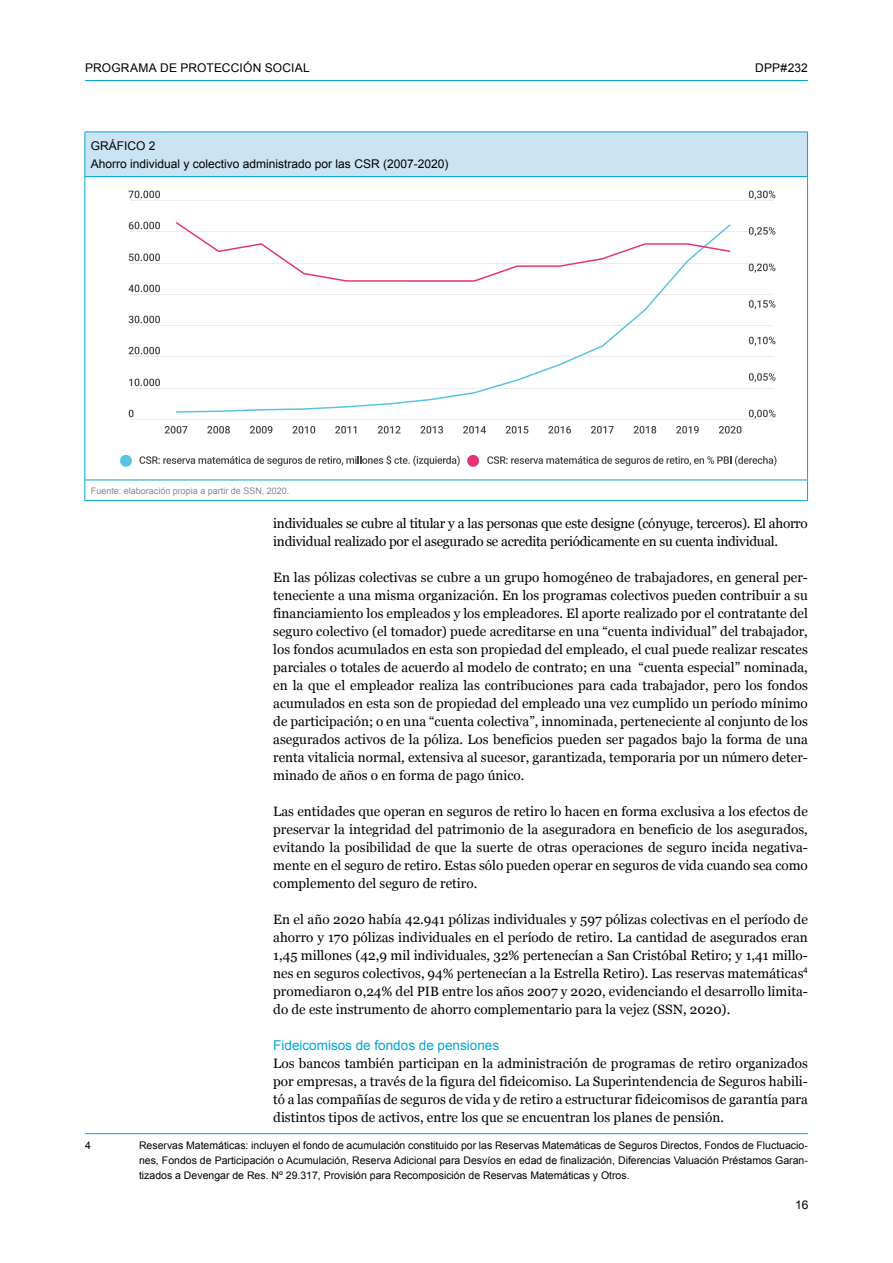
<style>
.page{position:relative;width:893px;height:1263px;background:#fff}
.page>*{position:absolute;margin:0;border:0;box-sizing:border-box;transform-origin:0 0}
.t1{font:13.5px/18px "Georgia";color:#000;text-align:justify}
.t2{font:13.5px/18px "Georgia";letter-spacing:-.02em;color:#000}
.t3{font:13.5px "Arial";color:#00a5d3}
.t4{font:12px/18px "Arial";color:#000}
.t5{font:10.5px/15px "Arial";color:#000;text-align:justify}
.t6{font:9px "Arial";color:#878787}
</style>
<div class="page">
<hr style="left:85px;top:80px;width:723px;height:1px;background:#00a5d3">
<hr style="left:85px;top:1133px;width:723px;height:1px;background:#00a5d3">
<hr style="left:130px;top:419px;width:644px;height:1px;background:#ebebeb">
<hr style="left:130px;top:388px;width:644px;height:1px;background:#ebebeb">
<hr style="left:130px;top:356px;width:644px;height:1px;background:#ebebeb">
<hr style="left:130px;top:325px;width:644px;height:1px;background:#ebebeb">
<hr style="left:130px;top:294px;width:644px;height:1px;background:#ebebeb">
<hr style="left:130px;top:263px;width:644px;height:1px;background:#ebebeb">
<hr style="left:130px;top:231px;width:644px;height:1px;background:#ebebeb">
<hr style="left:130px;top:200px;width:644px;height:1px;background:#ebebeb">
<svg style="left:129px;top:410px;width:5px;height:7px"></svg>
<svg style="left:129px;top:379px;width:31px;height:7px"></svg>
<svg style="left:129px;top:347px;width:31px;height:7px"></svg>
<svg style="left:129px;top:316px;width:31px;height:7px"></svg>
<svg style="left:128px;top:285px;width:32px;height:7px"></svg>
<svg style="left:129px;top:253px;width:31px;height:8px"></svg>
<svg style="left:129px;top:222px;width:31px;height:7px"></svg>
<svg style="left:129px;top:191px;width:31px;height:7px"></svg>
<svg style="left:749px;top:410px;width:26px;height:9px"></svg>
<svg style="left:749px;top:373px;width:26px;height:9px"></svg>
<svg style="left:749px;top:337px;width:26px;height:9px"></svg>
<svg style="left:749px;top:300px;width:26px;height:9px"></svg>
<svg style="left:749px;top:264px;width:26px;height:9px"></svg>
<svg style="left:749px;top:227px;width:26px;height:9px"></svg>
<svg style="left:749px;top:191px;width:26px;height:9px"></svg>
<svg style="left:165px;top:426px;width:22px;height:8px"></svg>
<svg style="left:207px;top:426px;width:23px;height:8px"></svg>
<svg style="left:250px;top:426px;width:22px;height:8px"></svg>
<svg style="left:293px;top:426px;width:22px;height:8px"></svg>
<svg style="left:335px;top:426px;width:21px;height:8px"></svg>
<svg style="left:378px;top:426px;width:23px;height:8px"></svg>
<svg style="left:420px;top:426px;width:23px;height:8px"></svg>
<svg style="left:463px;top:426px;width:23px;height:8px"></svg>
<svg style="left:506px;top:426px;width:22px;height:8px"></svg>
<svg style="left:548px;top:426px;width:23px;height:8px"></svg>
<svg style="left:591px;top:426px;width:23px;height:8px"></svg>
<svg style="left:634px;top:426px;width:22px;height:8px"></svg>
<svg style="left:676px;top:426px;width:23px;height:8px"></svg>
<svg style="left:719px;top:426px;width:22px;height:8px"></svg>
<svg style="left:176px;top:224px;width:555px;height:189px"></svg>
<svg style="left:176px;top:222px;width:554px;height:60px"></svg>
<svg style="left:120px;top:455px;width:12px;height:12px"></svg>
<svg style="left:139px;top:455px;width:321px;height:11px"></svg>
<svg style="left:467px;top:455px;width:12px;height:12px"></svg>
<svg style="left:487px;top:455px;width:289px;height:11px"></svg>
<div style="left:85px;top:132px;width:722px;height:45px;background:#cbe4f4"></div>
<hr style="left:84px;top:132px;width:724px;height:1px;background:#00a5d3">
<hr style="left:84px;top:132px;width:1px;height:44px;background:#00a5d3">
<hr style="left:807px;top:132px;width:1px;height:44px;background:#00a5d3">
<hr style="left:84px;top:176px;width:724px;height:1px;background:#00a5d3">
<hr style="left:84px;top:177px;width:1px;height:303px;background:#00a5d3">
<hr style="left:807px;top:177px;width:1px;height:303px;background:#00a5d3">
<hr style="left:84px;top:480px;width:724px;height:1px;background:#00a5d3">
<svg style="left:84px;top:480px;width:1px;height:20px"></svg>
<svg style="left:807px;top:480px;width:1px;height:20px"></svg>
<hr style="left:84px;top:500px;width:724px;height:1px;background:#00a5d3">
<p class="t4" style="left:85px;top:58px;width:226px">PROGRAMA DE PROTECCIÓN SOCIAL</p>
<p class="t4" style="left:755px;top:58px;width:54px">DPP#232</p>
<p class="t4" style="left:91px;top:136px;width:359px">GRÁFICO 2<br>Ahorro individual y colectivo administrado por las CSR (2007-2020)</p>
<p class="t6" style="left:91px;top:484px;width:200px">Fuente: elaboración propia a partir de SSN, 2020.</p>
<p class="t2" style="left:273px;top:514px;width:536px">individuales se cubre al titular y a las personas que este designe (cónyuge, terceros). El ahorro individual realizado por el asegurado se acredita periódicamente en su cuenta individual.</p>
<p class="t1" style="left:273px;top:568px;width:536px">En las pólizas colectivas se cubre a un grupo homogéneo de trabajadores, en general per&shy;teneciente a una misma organización. En los programas colectivos pueden contribuir a su financiamiento los empleados y los empleadores. El aporte realizado por el contratante del seguro colectivo (el tomador) puede acreditarse en una “cuenta individual” del trabajador, los fondos acumulados en esta son propiedad del empleado, el cual puede realizar rescates parciales o totales de acuerdo al modelo de contrato; en una “cuenta especial” nominada, en la que el empleador realiza las contribuciones para cada trabajador, pero los fondos acumulados en esta son de propiedad del empleado una vez cumplido un período mínimo de participación; o en una “cuenta colectiva”, innominada, perteneciente al conjunto de los asegurados activos de la póliza. Los beneficios pueden ser pagados bajo la forma de una renta vitalicia normal, extensiva al sucesor, garantizada, temporaria por un número deter&shy;minado de años o en forma de pago único.</p>
<p class="t1" style="left:273px;top:802px;width:536px">Las entidades que operan en seguros de retiro lo hacen en forma exclusiva a los efectos de preservar la integridad del patrimonio de la aseguradora en beneficio de los asegurados, evitando la posibilidad de que la suerte de otras operaciones de seguro incida negativa&shy;mente en el seguro de retiro. Estas sólo pueden operar en seguros de vida cuando sea como complemento del seguro de retiro.</p>
<p class="t1" style="left:273px;top:910px;width:536px">En el año 2020 había 42.941 pólizas individuales y 597 pólizas colectivas en el período de ahorro y 170 pólizas individuales en el período de retiro. La cantidad de asegurados eran 1,45 millones (42,9 mil individuales, 32% pertenecían a San Cristóbal Retiro; y 1,41 millo&shy;nes en seguros colectivos, 94% pertenecían a la Estrella Retiro). Las reservas matemáticas<sup>4 </sup>promediaron 0,24% del PIB entre los años 2007 y 2020, evidenciando el desarrollo limita&shy;do de este instrumento de ahorro complementario para la vejez (SSN, 2020).</p>
<p class="t3" style="left:273px;top:1036px;width:227px">Fideicomisos de fondos de pensiones</p>
<p class="t1" style="left:273px;top:1054px;width:536px">Los bancos también participan en la administración de programas de retiro organizados por empresas, a través de la figura del fideicomiso. La Superintendencia de Seguros habili&shy;tó a las compañías de seguros de vida y de retiro a estructurar fideicomisos de garantía para distintos tipos de activos, entre los que se encuentran los planes de pensión.</p>
<p class="t5" style="left:85px;top:1137px;width:7px">4</p>
<p class="t5" style="left:139px;top:1137px;width:670px">Reservas Matemáticas: incluyen el fondo de acumulación constituido por las Reservas Matemáticas de Seguros Directos, Fondos de Fluctuacio&shy;nes, Fondos de Participación o Acumulación, Reserva Adicional para Desvíos en edad de finalización, Diferencias Valuación Préstamos Garan&shy;tizados a Devengar de Res. Nº 29.317, Provisión para Recomposición de Reservas Matemáticas y Otros.</p>
<p class="t4" style="left:795px;top:1196px;width:15px">16</p>
</div>
